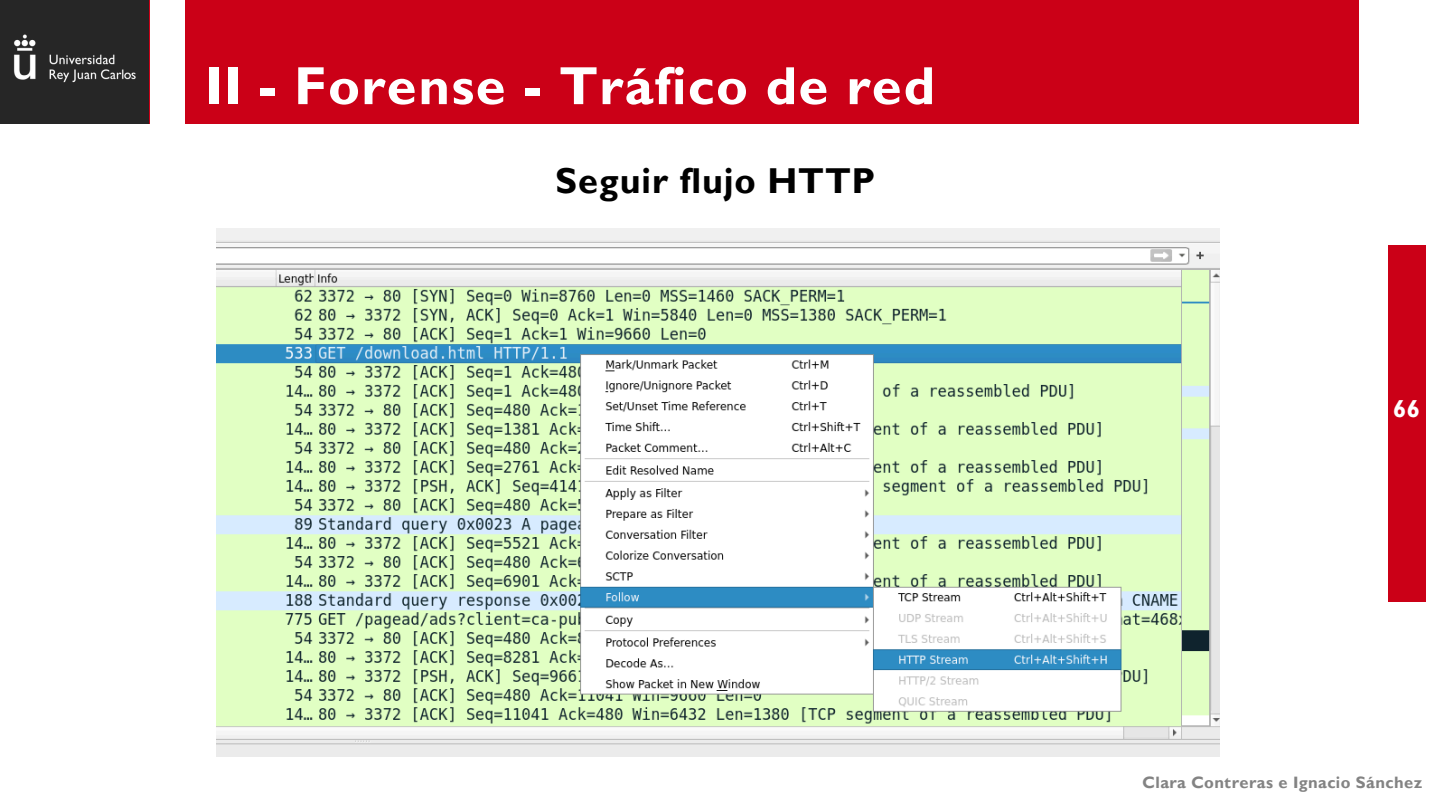
<style>
.page{position:relative;width:1440px;height:810px;background:#fff}
.page>*{position:absolute;margin:0;border:0;box-sizing:border-box;transform-origin:0 0}
.t1{font:700 54px "Gill Sans MT Std";letter-spacing:.025em;color:#fff}
.t2{font:700 36px "Gill Sans MT Std";letter-spacing:.025em;color:#000}
.t3{font:700 24px "Gill Sans MT Std";color:#fff}
.t4{font:700 16.5px "Gill Sans MT Std";letter-spacing:.025em;color:#838383}
</style>
<div class="page">
<div style="left:1388px;top:245px;width:37px;height:357px;background:#cb0017"></div>
<div style="left:113px;top:0;width:1246px;height:124px;background:#cb0017"></div>
<div style="left:0;top:0;width:149px;height:124px;background:#262626"></div>
<div style="left:150px;top:0;width:34px;height:125px;background:#fff"></div>
<img style="left:14px;top:34px;width:122px;height:49px">
<img style="left:216px;top:229px;width:1003px;height:527px">
<p class="t1" style="left:205px;top:67px;width:732px">II - Forense - Tráfico de red</p>
<p class="t2" style="left:556px;top:168px;width:321px">Seguir flujo HTTP</p>
<h1 class="t3" style="left:1393px;top:401px;width:29px">66</h1>
<h2 class="t4" style="left:1143px;top:777px;width:281px">Clara Contreras e Ignacio Sánchez</h2>
</div>
